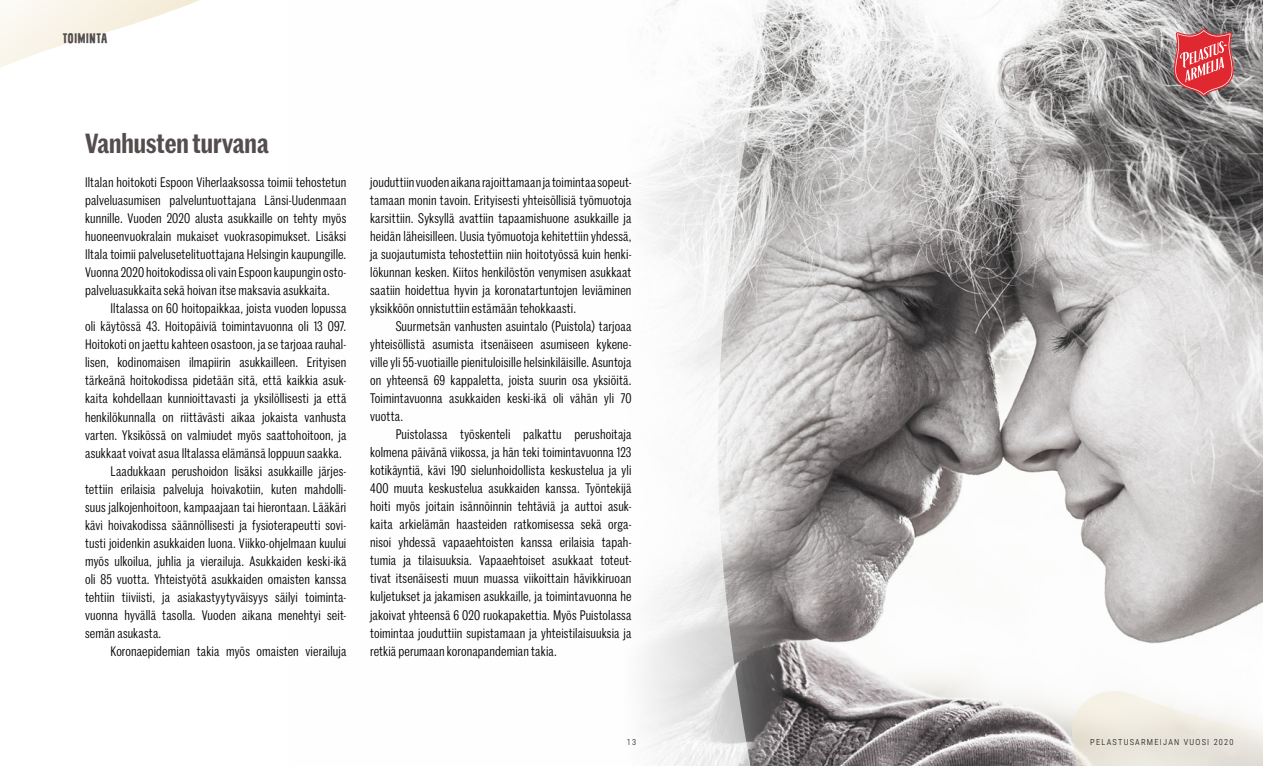
<style>
.page{position:relative;width:1263px;height:766px;background:#fff}
.page>*{position:absolute;margin:0;border:0;box-sizing:border-box;transform-origin:0 0}
.t1{font:600 27px "Marr Sans Cond";color:#544d4d}
.t2{font:15px "Rather Loud";color:#544d4d}
.t3{font:13.5px/18px "Marr Sans Cond";letter-spacing:.01em;color:#000;text-align:justify}
.t4{font:300 8.4px "Roboto Condensed";letter-spacing:.15em;color:#000}
</style>
<div class="page">
<img style="left:863px;top:0;width:400px;height:765px">
<svg style="left:643px;top:0;width:220px;height:765px"></svg>
<svg style="left:0;top:0;width:199px;height:68px"></svg>
<svg style="left:1020px;top:607px;width:243px;height:158px"></svg>
<svg style="left:1172px;top:28px;width:63px;height:69px;background:#ca5d62"></svg>
<p class="t2" style="left:63px;top:31px;width:46px">TOIMINTA</p>
<h1 class="t1" style="left:85px;top:123px;width:185px">Vanhusten turvana</h1>
<p class="t3" style="left:85px;top:173px;width:263px">Iltalan hoitokoti Espoon Viherlaaksossa toimii tehostetun palveluasumisen palveluntuottajana Länsi-Uudenmaan kunnille. Vuoden 2020 alusta asukkaille on tehty myös huoneenvuokralain mukaiset vuokrasopimukset. Lisäksi Iltala toimii palvelusetelituottajana Helsingin kaupungille.<br>Vuonna 2020 hoitokodissa oli vain Espoon kaupungin osto&shy;palveluasukkaita sekä hoivan itse maksavia asukkaita.</p>
<p class="t3" style="left:111px;top:299px;width:237px">Iltalassa on 60 hoitopaikkaa, joista vuoden lopussa</p>
<p class="t3" style="left:85px;top:317px;width:263px">oli käytössä 43. Hoitopäiviä toimintavuonna oli 13 097.</p>
<p class="t3" style="left:85px;top:335px;width:263px">Hoitokoti on jaettu kahteen osastoon, ja se tarjoaa rauhal-</p>
<p class="t3" style="left:85px;top:353px;width:263px">lisen, kodinomaisen ilmapiirin asukkailleen. Erityisen</p>
<p class="t3" style="left:85px;top:371px;width:263px">tärkeänä hoitokodissa pidetään sitä, että kaikkia asuk-</p>
<p class="t3" style="left:85px;top:389px;width:263px">kaita kohdellaan kunnioittavasti ja yksilöllisesti ja että</p>
<p class="t3" style="left:85px;top:407px;width:263px">henkilökunnalla on riittävästi aikaa jokaista vanhusta</p>
<p class="t3" style="left:85px;top:425px;width:263px">varten. Yksikössä on valmiudet myös saattohoitoon, ja</p>
<p class="t3" style="left:85px;top:443px;width:258px">asukkaat voivat asua Iltalassa elämänsä loppuun saakka.</p>
<p class="t3" style="left:111px;top:461px;width:237px">Laadukkaan perushoidon lisäksi asukkaille järjes-</p>
<p class="t3" style="left:85px;top:479px;width:263px">tettiin erilaisia palveluja hoivakotiin, kuten mahdolli-</p>
<p class="t3" style="left:85px;top:497px;width:263px">suus jalkojenhoitoon, kampaajaan tai hierontaan. Lääkäri</p>
<p class="t3" style="left:85px;top:515px;width:263px">kävi hoivakodissa säännöllisesti ja fysioterapeutti sovi-</p>
<p class="t3" style="left:85px;top:533px;width:263px">tusti joidenkin asukkaiden luona. Viikko-ohjelmaan kuului</p>
<p class="t3" style="left:85px;top:551px;width:263px">myös ulkoilua, juhlia ja vierailuja. Asukkaiden keski-ikä</p>
<p class="t3" style="left:85px;top:569px;width:263px">oli 85 vuotta. Yhteistyötä asukkaiden omaisten kanssa</p>
<p class="t3" style="left:85px;top:587px;width:263px">tehtiin tiiviisti, ja asiakastyytyväisyys säilyi toiminta-</p>
<p class="t3" style="left:85px;top:605px;width:263px">vuonna hyvällä tasolla. Vuoden aikana menehtyi seit-</p>
<p class="t3" style="left:85px;top:623px;width:78px">semän asukasta.</p>
<p class="t3" style="left:111px;top:641px;width:237px">Koronaepidemian takia myös omaisten vierailuja</p>
<p class="t3" style="left:370px;top:173px;width:263px">jouduttiin vuoden aikana rajoittamaan ja toimintaa sopeut&shy;tamaan monin tavoin. Erityisesti yhteisöllisiä työmuotoja karsittiin. Syksyllä avattiin tapaamishuone asukkaille ja heidän läheisilleen. Uusia työmuotoja kehitettiin yhdessä, ja suojautumista tehostettiin niin hoitotyössä kuin henki&shy;lökunnan kesken. Kiitos henkilöstön venymisen asukkaat saatiin hoidettua hyvin ja koronatartuntojen leviäminen yksikköön onnistuttiin estämään tehokkaasti.</p>
<p class="t3" style="left:370px;top:317px;width:263px;text-indent:26px">Suurmetsän vanhusten asuintalo (Puistola) tarjoaa yhteisöllistä asumista itsenäiseen asumiseen kykene&shy;ville yli 55-vuotiaille pienituloisille helsinkiläisille. Asuntoja on yhteensä 69 kappaletta, joista suurin osa yksiöitä.<br>Toimintavuonna asukkaiden keski-ikä oli vähän yli 70 vuotta.</p>
<p class="t3" style="left:370px;top:424px;width:263px;text-indent:26px">Puistolassa työskenteli palkattu perushoitaja kolmena päivänä viikossa, ja hän teki toimintavuonna 123 kotikäyntiä, kävi 190 sielunhoidollista keskustelua ja yli 400 muuta keskustelua asukkaiden kanssa. Työntekijä hoiti myös joitain isännöinnin tehtäviä ja auttoi asuk&shy;kaita arkielämän haasteiden ratkomisessa sekä orga&shy;nisoi yhdessä vapaaehtoisten kanssa erilaisia tapah&shy;tumia ja tilaisuuksia. Vapaaehtoiset asukkaat toteut&shy;tivat itsenäisesti muun muassa viikoittain hävikkiruoan kuljetukset ja jakamisen asukkaille, ja toimintavuonna he jakoivat yhteensä 6 020 ruokapakettia. Myös Puistolassa toimintaa jouduttiin supistamaan ja yhteistilaisuuksia ja retkiä perumaan koronapandemian takia.</p>
<p class="t4" style="left:627px;top:735px;width:11px">13</p>
<p class="t4" style="left:1090px;top:735px;width:145px">PELASTUSARMEIJAN VUOSI 2020</p>
</div>
